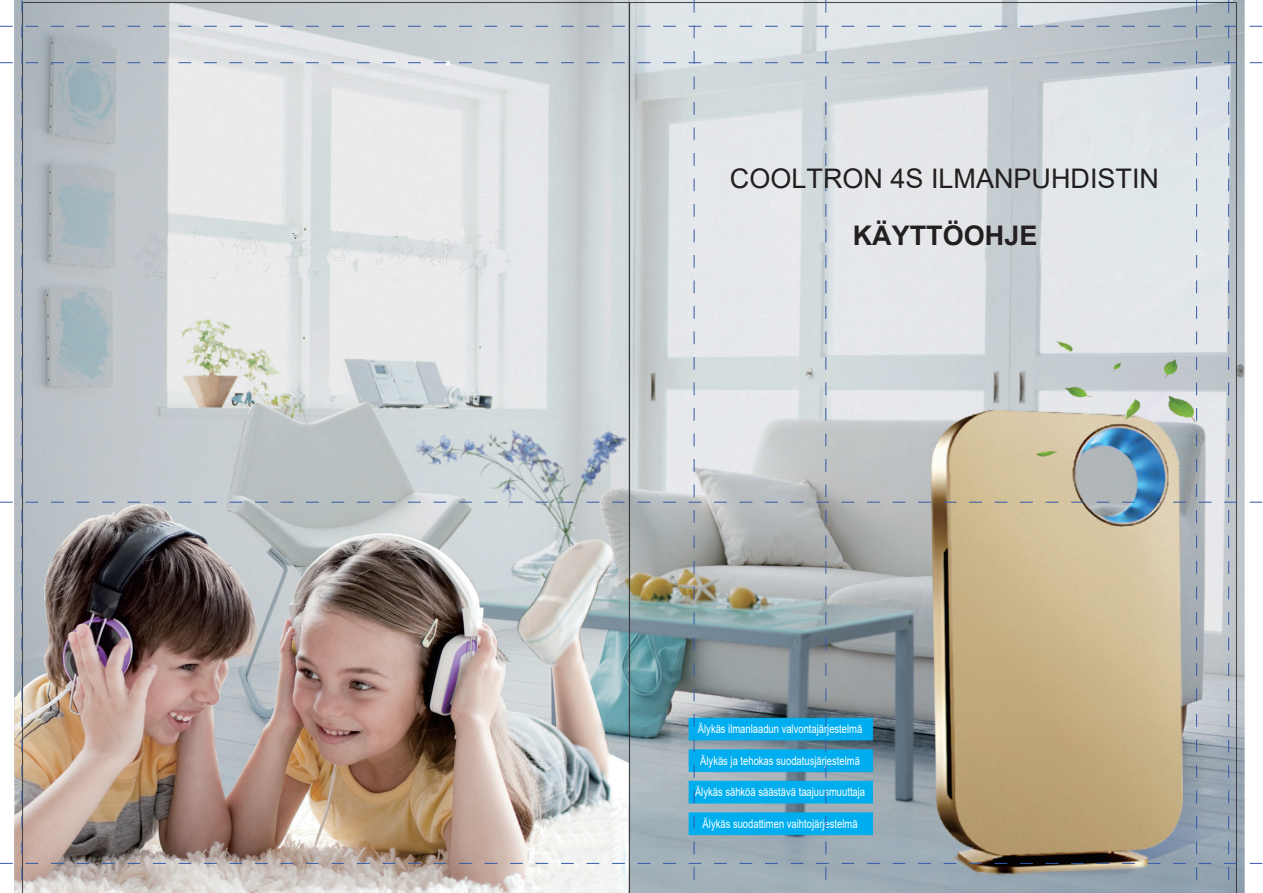
<style>
.page{position:relative;width:1263px;height:893px;background:#fff}
.page>*{position:absolute;margin:0;border:0;box-sizing:border-box;transform-origin:0 0}
.t1{font:27px "Arial";color:#231f20}
.t2{font:700 27px "Arial";color:#231f20}
.t3{font:12px "Arial";color:#fff;scale:.79 1}
</style>
<div class="page">
<img style="left:0;top:0;width:1263px;height:893px">
<h1 class="t1" style="left:730px;top:160px;width:431px">COOLTRON 4S ILMANPUHDISTIN</h1>
<h1 class="t2" style="left:853px;top:217px;width:186px">KÄYTTÖOHJE</h1>
<p class="t3" style="left:698px;top:721px;width:210px">Älykäs ilmanlaadun valvontajärjestelmä</p>
<p class="t3" style="left:700px;top:752px;width:204px">Älykäs ja tehokas suodatusjärjestelmä</p>
<p class="t3" style="left:695px;top:784px;width:217px">Älykäs sähköä säästävä taajuusmuuttaja</p>
<p class="t3" style="left:703px;top:816px;width:198px">Älykäs suodattimen vaihtojärjestelmä</p>
</div>
